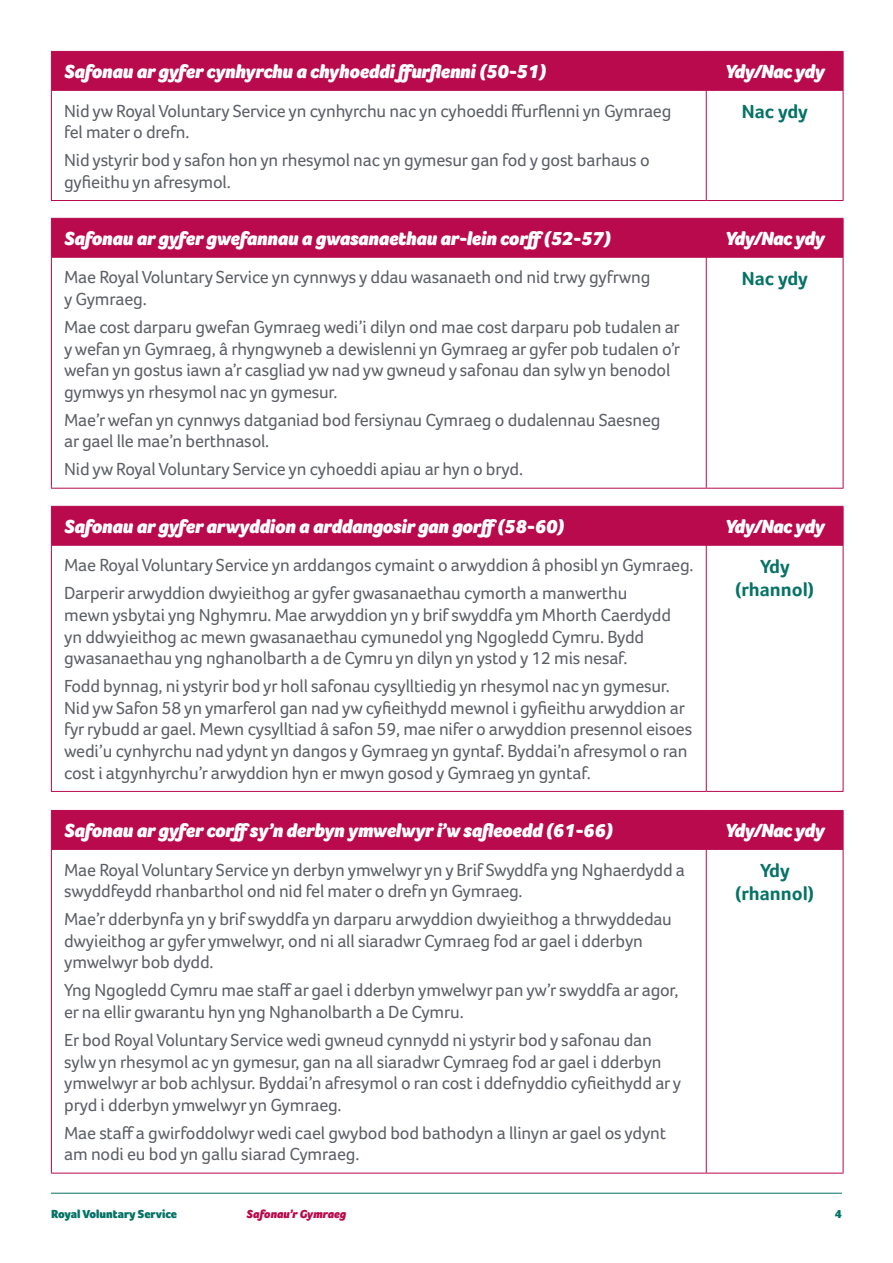
<style>
.page{position:relative;width:893px;height:1263px;background:#fff}
.page>*{position:absolute;margin:0;border:0;box-sizing:border-box;transform-origin:0 0}
.t1{font:italic 900 19.5px "Foco W";letter-spacing:-.01em;color:#fff}
.t2{font:700 19.5px/23.4px "Foco W";color:#057266;text-align:center}
.t3{font:18px/21.6px "Foco W";letter-spacing:-.01em;color:#5d6067}
.t4{font:900 12px "Foco W";color:#057266}
.t5{font:italic 900 12px "Foco W";color:#b80a4d}
</style>
<div class="page">
<hr style="left:51px;top:1193px;width:791px;height:1px;background:#057266">
<div style="left:52px;top:52px;width:791px;height:39px;background:#b80a4d"></div>
<hr style="left:51px;top:51px;width:655px;height:1px;background:#b80a4d">
<hr style="left:51px;top:52px;width:1px;height:39px;background:#b80a4d">
<hr style="left:706px;top:51px;width:137px;height:1px;background:#b80a4d">
<hr style="left:706px;top:52px;width:1px;height:39px;background:#b80a4d">
<hr style="left:843px;top:52px;width:1px;height:39px;background:#b80a4d">
<hr style="left:51px;top:91px;width:1px;height:109px;background:#b80a4d">
<hr style="left:706px;top:91px;width:1px;height:109px;background:#b80a4d">
<hr style="left:843px;top:91px;width:1px;height:109px;background:#b80a4d">
<hr style="left:51px;top:200px;width:655px;height:1px;background:#b80a4d">
<hr style="left:706px;top:200px;width:137px;height:1px;background:#b80a4d">
<div style="left:52px;top:219px;width:791px;height:39px;background:#b80a4d"></div>
<hr style="left:51px;top:218px;width:655px;height:1px;background:#b80a4d">
<hr style="left:51px;top:219px;width:1px;height:39px;background:#b80a4d">
<hr style="left:706px;top:218px;width:137px;height:1px;background:#b80a4d">
<hr style="left:706px;top:219px;width:1px;height:39px;background:#b80a4d">
<hr style="left:843px;top:219px;width:1px;height:39px;background:#b80a4d">
<hr style="left:51px;top:258px;width:1px;height:230px;background:#b80a4d">
<hr style="left:706px;top:258px;width:1px;height:230px;background:#b80a4d">
<hr style="left:843px;top:258px;width:1px;height:230px;background:#b80a4d">
<hr style="left:51px;top:488px;width:655px;height:1px;background:#b80a4d">
<hr style="left:706px;top:488px;width:137px;height:1px;background:#b80a4d">
<div style="left:52px;top:507px;width:791px;height:39px;background:#b80a4d"></div>
<hr style="left:51px;top:506px;width:655px;height:1px;background:#b80a4d">
<hr style="left:51px;top:507px;width:1px;height:39px;background:#b80a4d">
<hr style="left:706px;top:506px;width:137px;height:1px;background:#b80a4d">
<hr style="left:706px;top:507px;width:1px;height:39px;background:#b80a4d">
<hr style="left:843px;top:507px;width:1px;height:39px;background:#b80a4d">
<hr style="left:51px;top:546px;width:1px;height:245px;background:#b80a4d">
<hr style="left:706px;top:546px;width:1px;height:245px;background:#b80a4d">
<hr style="left:843px;top:546px;width:1px;height:245px;background:#b80a4d">
<hr style="left:51px;top:791px;width:655px;height:1px;background:#b80a4d">
<hr style="left:706px;top:791px;width:137px;height:1px;background:#b80a4d">
<div style="left:52px;top:811px;width:791px;height:39px;background:#b80a4d"></div>
<hr style="left:51px;top:810px;width:655px;height:1px;background:#b80a4d">
<hr style="left:51px;top:811px;width:1px;height:39px;background:#b80a4d">
<hr style="left:706px;top:810px;width:137px;height:1px;background:#b80a4d">
<hr style="left:706px;top:811px;width:1px;height:39px;background:#b80a4d">
<hr style="left:843px;top:811px;width:1px;height:39px;background:#b80a4d">
<hr style="left:51px;top:850px;width:1px;height:323px;background:#b80a4d">
<hr style="left:706px;top:850px;width:1px;height:323px;background:#b80a4d">
<hr style="left:843px;top:850px;width:1px;height:323px;background:#b80a4d">
<hr style="left:51px;top:1173px;width:655px;height:1px;background:#b80a4d">
<hr style="left:706px;top:1173px;width:137px;height:1px;background:#b80a4d">
<p class="t1" style="left:64px;top:60px;width:483px">Safonau ar gyfer cynhyrchu a chyhoeddi ffurflenni (50-51)</p>
<p class="t1" style="left:725px;top:60px;width:101px">Ydy/Nac ydy</p>
<p class="t3" style="left:64px;top:100px;width:609px">Nid yw Royal Voluntary Service yn cynhyrchu nac yn cyhoeddi ffurflenni yn Gymraeg fel mater o drefn.</p>
<p class="t3" style="left:64px;top:149px;width:587px">Nid ystyrir bod y safon hon yn rhesymol nac yn gymesur gan fod y gost barhaus o gyfieithu yn afresymol.</p>
<p class="t2" style="left:742px;top:99px;width:68px">Nac ydy</p>
<p class="t1" style="left:64px;top:227px;width:548px">Safonau ar gyfer gwefannau a gwasanaethau ar-lein corff(52-57)</p>
<p class="t1" style="left:725px;top:227px;width:101px">Ydy/Nac ydy</p>
<p class="t3" style="left:64px;top:266px;width:588px">Mae Royal Voluntary Service yn cynnwys y ddau wasanaeth ond nid trwy gyfrwng y Gymraeg.</p>
<p class="t3" style="left:64px;top:316px;width:617px">Mae cost darparu gwefan Gymraeg wedi’i dilyn ond mae cost darparu pob tudalen ar y wefan yn Gymraeg, â rhyngwyneb a dewislenni yn Gymraeg ar gyfer pob tudalen o’r wefan yn gostus iawn a’r casgliad yw nad yw gwneud y safonau dan sylw yn benodol gymwys yn rhesymol nac yn gymesur.</p>
<p class="t3" style="left:64px;top:409px;width:598px">Mae’r wefan yn cynnwys datganiad bod fersiynau Cymraeg o dudalennau Saesneg ar gael lle mae’n berthnasol.</p>
<p class="t3" style="left:64px;top:458px;width:460px">Nid yw Royal Voluntary Service yn cyhoeddi apiau ar hyn o bryd.</p>
<p class="t2" style="left:742px;top:266px;width:68px">Nac ydy</p>
<p class="t1" style="left:64px;top:515px;width:501px">Safonau ar gyfer arwyddion a arddangosir gan gorff(58-60)</p>
<p class="t1" style="left:725px;top:515px;width:101px">Ydy/Nac ydy</p>
<p class="t3" style="left:64px;top:554px;width:631px">Mae Royal Voluntary Service yn arddangos cymaint o arwyddion â phosibl yn Gymraeg.</p>
<p class="t3" style="left:64px;top:582px;width:608px">Darperir arwyddion dwyieithog ar gyfer gwasanaethau cymorth a manwerthu mewn ysbytai yng Nghymru. Mae arwyddion yn y brif swyddfa ym Mhorth Caerdydd yn ddwyieithog ac mewn gwasanaethau cymunedol yng Ngogledd Cymru. Bydd gwasanaethau yng nghanolbarth a de Cymru yn dilyn yn ystod y 12 mis nesaf.</p>
<p class="t3" style="left:64px;top:675px;width:630px">Fodd bynnag, ni ystyrir bod yr holl safonau cysylltiedig yn rhesymol nac yn gymesur.<br>Nid yw Safon 58 yn ymarferol gan nad yw cyfieithydd mewnol i gyfieithu arwyddion ar fyr rybudd ar gael. Mewn cysylltiad â safon 59, mae nifer o arwyddion presennol eisoes wedi’u cynhyrchu nad ydynt yn dangos y Gymraeg yn gyntaf. Byddai’n afresymol o ran cost i atgynhyrchu’r arwyddion hyn er mwyn gosod y Gymraeg yn gyntaf.</p>
<p class="t2" style="left:735px;top:554px;width:80px">Ydy (rhannol)</p>
<p class="t1" style="left:64px;top:819px;width:550px">Safonau ar gyfer corffsy’n derbyn ymwelwyr i’w safleoedd (61-66)</p>
<p class="t1" style="left:725px;top:819px;width:101px">Ydy/Nac ydy</p>
<p class="t3" style="left:64px;top:858px;width:622px">Mae Royal Voluntary Service yn derbyn ymwelwyr yn y Brif Swyddfa yng Nghaerdydd a swyddfeydd rhanbarthol ond nid fel mater o drefn yn Gymraeg.</p>
<p class="t3" style="left:64px;top:908px;width:609px">Mae’r dderbynfa yn y brif swyddfa yn darparu arwyddion dwyieithog a thrwyddedau dwyieithog ar gyfer ymwelwyr, ond ni all siaradwr Cymraeg fod ar gael i dderbyn ymwelwyr bob dydd.</p>
<p class="t3" style="left:64px;top:979px;width:616px">Yng Ngogledd Cymru mae staff ar gael i dderbyn ymwelwyr pan yw’r swyddfa ar agor, er na ellir gwarantu hyn yng Nghanolbarth a De Cymru.</p>
<p class="t3" style="left:64px;top:1029px;width:619px">Er bod Royal Voluntary Service wedi gwneud cynnydd ni ystyrir bod y safonau dan sylw yn rhesymol ac yn gymesur, gan na all siaradwr Cymraeg fod ar gael i dderbyn ymwelwyr ar bob achlysur. Byddai’n afresymol o ran cost i ddefnyddio cyfieithydd ar y pryd i dderbyn ymwelwyr yn Gymraeg.</p>
<p class="t3" style="left:64px;top:1122px;width:604px">Mae staff a gwirfoddolwyr wedi cael gwybod bod bathodyn a llinyn ar gael os ydynt am nodi eu bod yn gallu siarad Cymraeg.</p>
<p class="t2" style="left:735px;top:858px;width:80px">Ydy (rhannol)</p>
<p class="t4" style="left:51px;top:1207px;width:128px">Royal Voluntary Service</p>
<p class="t5" style="left:247px;top:1207px;width:101px">Safonau’r Gymraeg</p>
<p class="t4" style="left:835px;top:1207px;width:9px">4</p>
</div>
